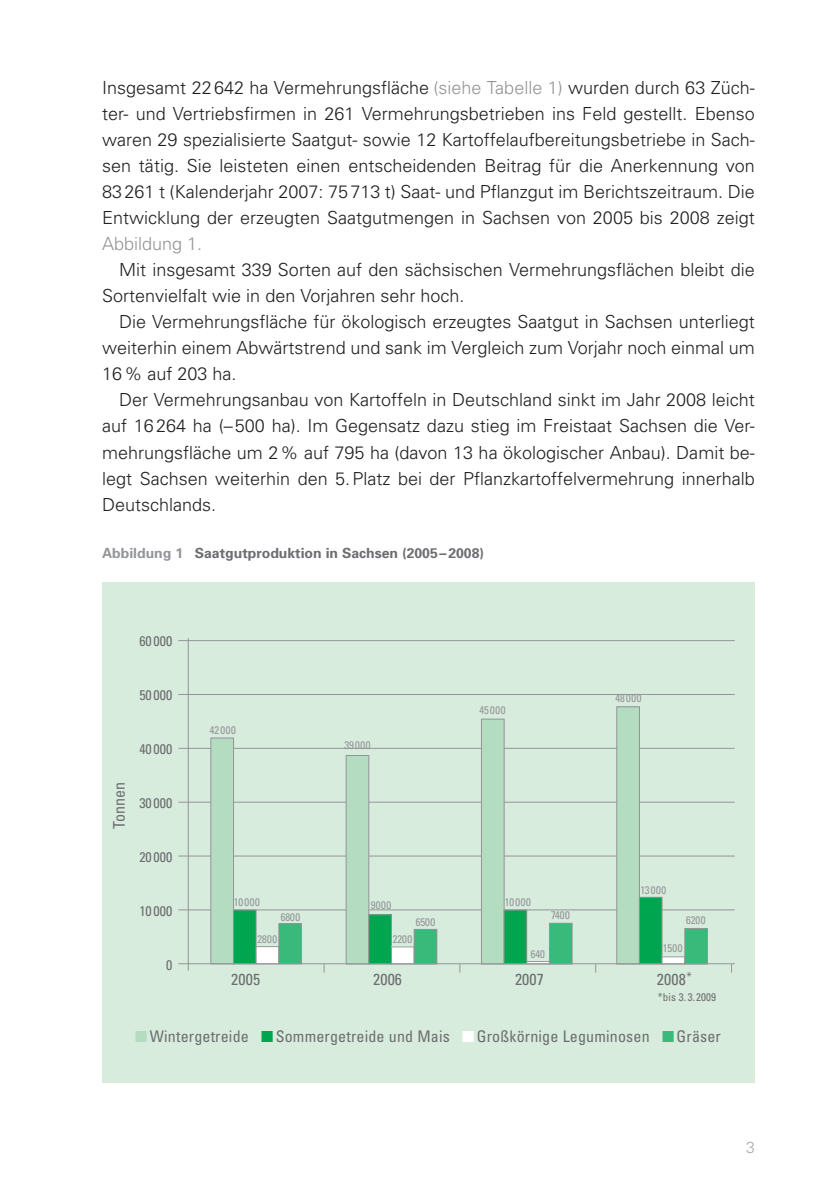
<style>
.page{position:relative;width:840px;height:1191px;background:#fff}
.page>*{position:absolute;margin:0;border:0;box-sizing:border-box;transform-origin:0 0}
.t1{font:300 18px/26px "Univers";color:#231f20;text-align:justify}
.t2{font:300 18px "Univers";color:#939598}
.t3{font:condensed 16px "Univers";letter-spacing:.01em;color:#6c6d70}
.t4{font:700 14px "Univers";color:#6c6d70}
.t5{font:condensed 14px "Univers";color:#6c6d70}
.t6{font:condensed 11px "Univers S";letter-spacing:.03em;color:#939598}
.t7{font:condensed 11px "Univers";letter-spacing:.01em;color:#6c6d70}
.s1{color:#939598}
.s2{color:#b3dcc0}
.s3{color:#00a54f}
.s4{color:#fff}
.s5{color:#39b97a}
</style>
<div class="page">
<div style="left:102px;top:582px;width:652px;height:501px;background:#d8ecdd"></div>
<hr style="left:188px;top:638px;width:1px;height:332px;background:#939598">
<hr style="left:178px;top:909px;width:556px;height:1px;background:#939598">
<hr style="left:178px;top:855px;width:556px;height:1px;background:#939598">
<hr style="left:178px;top:802px;width:556px;height:1px;background:#939598">
<hr style="left:178px;top:748px;width:556px;height:1px;background:#939598">
<hr style="left:178px;top:694px;width:556px;height:1px;background:#939598">
<hr style="left:178px;top:640px;width:556px;height:1px;background:#939598">
<div style="left:211px;top:738px;width:22px;height:226px;background:#b3dcc0"></div>
<div style="left:210px;top:737px;width:24px;height:227px;border:1px solid #939598"></div>
<div style="left:233px;top:910px;width:23px;height:54px;background:#00a54f"></div>
<div style="left:233px;top:909px;width:23px;height:55px;border:1px solid #939598"></div>
<div style="left:256px;top:946px;width:23px;height:18px;background:#fff"></div>
<div style="left:256px;top:946px;width:23px;height:18px;border:1px solid #939598"></div>
<div style="left:279px;top:923px;width:22px;height:41px;background:#39b97a"></div>
<div style="left:278px;top:923px;width:23px;height:41px;border:1px solid #939598"></div>
<div style="left:346px;top:755px;width:22px;height:209px;background:#b3dcc0"></div>
<div style="left:346px;top:755px;width:23px;height:209px;border:1px solid #939598"></div>
<div style="left:368px;top:914px;width:23px;height:50px;background:#00a54f"></div>
<div style="left:368px;top:914px;width:23px;height:50px;border:1px solid #939598"></div>
<div style="left:391px;top:947px;width:23px;height:17px;background:#fff"></div>
<div style="left:391px;top:946px;width:23px;height:18px;border:1px solid #939598"></div>
<div style="left:414px;top:929px;width:22px;height:35px;background:#39b97a"></div>
<div style="left:413px;top:929px;width:24px;height:35px;border:1px solid #939598"></div>
<div style="left:481px;top:719px;width:23px;height:245px;background:#b3dcc0"></div>
<div style="left:481px;top:719px;width:23px;height:245px;border:1px solid #939598"></div>
<div style="left:503px;top:910px;width:23px;height:54px;background:#00a54f"></div>
<div style="left:503px;top:909px;width:23px;height:55px;border:1px solid #939598"></div>
<div style="left:526px;top:961px;width:23px;height:3px;border:1px solid #939598"></div>
<div style="left:549px;top:923px;width:23px;height:41px;background:#39b97a"></div>
<div style="left:549px;top:923px;width:23px;height:41px;border:1px solid #939598"></div>
<div style="left:616px;top:707px;width:23px;height:257px;background:#b3dcc0"></div>
<div style="left:616px;top:706px;width:23px;height:258px;border:1px solid #939598"></div>
<div style="left:639px;top:897px;width:22px;height:67px;background:#00a54f"></div>
<div style="left:638px;top:897px;width:24px;height:67px;border:1px solid #939598"></div>
<div style="left:661px;top:956px;width:23px;height:8px;background:#fff"></div>
<div style="left:661px;top:956px;width:23px;height:8px;border:1px solid #939598"></div>
<div style="left:684px;top:928px;width:23px;height:36px;background:#39b97a"></div>
<div style="left:684px;top:928px;width:23px;height:36px;border:1px solid #939598"></div>
<hr style="left:178px;top:963px;width:556px;height:1px;background:#939598">
<p class="t1" style="left:102px;top:74px;width:654px">Insgesamt 22 642 ha Vermehrungsfläche <span class="s1">(siehe Tabelle 1 )</span> wurden durch 63 Züch&shy;ter- und Vertriebsfirmen in 261 Vermehrungsbetrieben ins Feld gestellt. Ebenso waren 29 spezialisierte Saatgut- sowie 12 Kartoffelaufbereitungsbetriebe in Sach&shy;sen tätig. Sie leisteten einen entscheidenden Beitrag für die Anerkennung von 83261 t (Kalenderjahr 2007: 75713 t) Saat- und Pflanzgut im Berichtszeitraum. Die Entwicklung der erzeugten Saatgutmengen in Sachsen von 2005 bis 2008 zeigt</p>
<p class="t2" style="left:102px;top:233px;width:102px">Abbildung 1 .</p>
<p class="t1" style="left:102px;top:256px;width:653px;text-indent:17px">Mit insgesamt 339 Sorten auf den sächsischen Vermehrungsflächen bleibt die<br>Sortenvielfalt wie in den Vorjahren sehr hoch.</p>
<p class="t1" style="left:102px;top:308px;width:654px;text-indent:17px">Die Vermehrungsfläche für ökologisch erzeugtes Saatgut in Sachsen unterliegt weiterhin einem Abwärtstrend und sank im Vergleich zum Vorjahr noch einmal um 1 6% auf 203 ha.</p>
<p class="t1" style="left:102px;top:386px;width:653px;text-indent:17px">Der Vermehrungsanbau von Kartoffeln in Deutschland sinkt im Jahr 2008 leicht auf 1 6 264 ha (–500 ha). Im Gegensatz dazu stieg im Freistaat Sachsen die Ver&shy;mehrungsfläche um 2 % auf 795 ha (davon 13 ha ökologischer Anbau). Damit be&shy;legt Sachsen weiterhin den 5.Platz bei der Pflanzkartoffelvermehrung innerhalb Deutschlands.</p>
<p class="t4" style="left:102px;top:544px;width:383px"><span class="s1">Abbildung 1</span> Saatgutproduktion in Sachsen (2005–2008)</p>
<p class="t5" style="left:139px;top:632px;width:34px">60 000</p>
<p class="t5" style="left:139px;top:686px;width:34px">50 000</p>
<p class="t3" style="left:109px;top:829px;width:49px;rotate:-90deg">Tonnen</p>
<p class="t5" style="left:139px;top:740px;width:34px">40 000</p>
<p class="t5" style="left:139px;top:794px;width:34px">30 000</p>
<p class="t5" style="left:139px;top:848px;width:34px">20 000</p>
<p class="t5" style="left:139px;top:902px;width:34px">10 000</p>
<p class="t5" style="left:166px;top:956px;width:8px">0</p>
<p class="t6" style="left:210px;top:723px;width:28px">42 000</p>
<p class="t6" style="left:344px;top:738px;width:28px">39 000</p>
<p class="t6" style="left:479px;top:704px;width:28px">45 000</p>
<p class="t6" style="left:615px;top:692px;width:28px">48 000</p>
<p class="t6" style="left:233px;top:895px;width:28px">10 000</p>
<p class="t6" style="left:257px;top:933px;width:21px">2800</p>
<p class="t6" style="left:280px;top:910px;width:21px">6800</p>
<p class="t6" style="left:370px;top:898px;width:22px">9000</p>
<p class="t6" style="left:415px;top:915px;width:21px">6500</p>
<p class="t6" style="left:392px;top:932px;width:21px">2200</p>
<p class="t6" style="left:504px;top:895px;width:28px">10 000</p>
<p class="t6" style="left:550px;top:908px;width:20px">7400</p>
<p class="t6" style="left:530px;top:947px;width:16px">640</p>
<p class="t6" style="left:640px;top:883px;width:27px">13 000</p>
<p class="t6" style="left:685px;top:913px;width:21px">6200</p>
<p class="t6" style="left:662px;top:942px;width:21px">1500</p>
<p class="t3" style="left:231px;top:968px;width:30px">2005</p>
<p class="t3" style="left:373px;top:968px;width:30px">2006</p>
<p class="t3" style="left:514px;top:968px;width:30px">2007</p>
<p class="t3" style="left:656px;top:968px;width:36px">2008<sup>*</sup></p>
<p class="t7" style="left:657px;top:989px;width:59px">*bis 3. 3.2009</p>
<p class="t3" style="left:135px;top:1026px;width:587px"><span class="s2">■</span>Wintergetreide <span class="s3">■</span>Sommergetreide und Mais <span class="s4">■</span>Großkörnige Leguminosen <span class="s5">■</span>Gräser</p>
</div>
